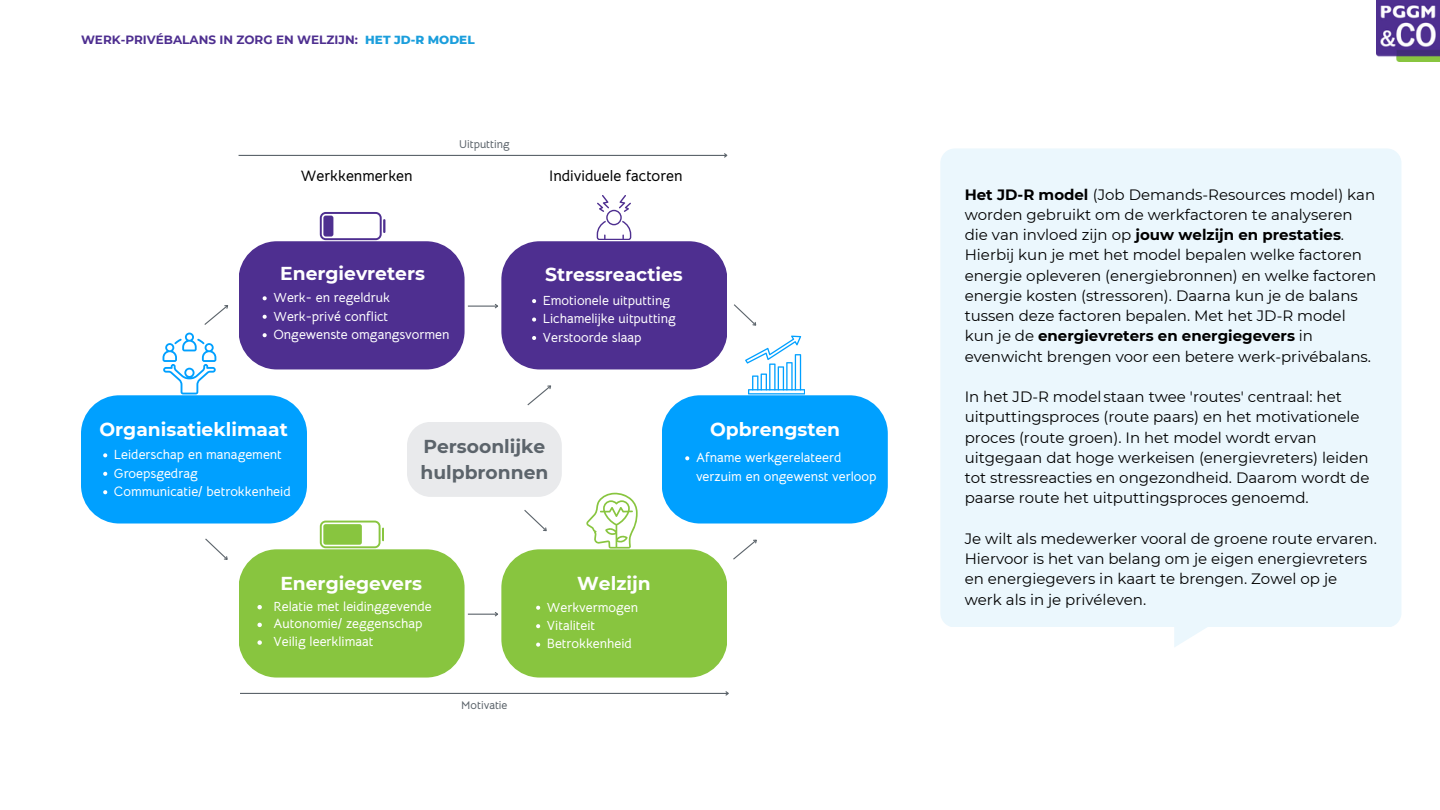
<style>
.page{position:relative;width:1440px;height:810px;background:#fff}
.page>*{position:absolute;margin:0;border:0;box-sizing:border-box;transform-origin:0 0}
.t1{font:700 18.75px "Montserrat";color:#fff}
.t2{font:700 18.75px/25.8px "Montserrat";color:#5c646b}
.t3{font:700 15.3px "Bellota Text";color:#000}
.t4{font:15px/20.2px "Montserrat";color:#000}
.t5{font:700 13.35px/18.5px "Bellota Text";color:#fff}
.t6{font:700 12px "Montserrat";color:#4e2f90}
.t7{font:800 12px "Montserrat";color:#1b9edc}
.t8{font:700 11.25px "Bellota Text";color:#5c646b}
.s1{font-weight:700}
</style>
<div class="page">
<img style="left:1377px;top:0;width:63px;height:61px">
<div style="left:940px;top:148px;width:462px;height:479px;background:#ebf7fd;border-radius:15px"></div>
<svg style="left:1174px;top:627px;width:33px;height:20px"></svg>
<div style="left:239px;top:241px;width:225px;height:128px;background:#4e2f90;border-radius:38px"></div>
<div style="left:501px;top:241px;width:226px;height:128px;background:#4e2f90;border-radius:38px"></div>
<div style="left:662px;top:395px;width:226px;height:129px;background:#00a0ff;border-radius:38px"></div>
<div style="left:239px;top:549px;width:225px;height:129px;background:#88c53f;border-radius:38px"></div>
<div style="left:501px;top:549px;width:226px;height:129px;background:#88c53f;border-radius:38px"></div>
<div style="left:81px;top:395px;width:226px;height:129px;background:#00a0ff;border-radius:38px"></div>
<div style="left:407px;top:422px;width:155px;height:75px;background:#e9eaec;border-radius:24px"></div>
<hr style="left:239px;top:155px;width:488px;height:1px;background:#5c646b">
<svg style="left:723px;top:153px;width:5px;height:5px"></svg>
<hr style="left:240px;top:693px;width:488px;height:1px;background:#5c646b">
<svg style="left:724px;top:691px;width:5px;height:5px"></svg>
<svg style="left:597px;top:195px;width:34px;height:45px"></svg>
<svg style="left:163px;top:333px;width:53px;height:61px"></svg>
<svg style="left:745px;top:336px;width:60px;height:58px"></svg>
<svg style="left:586px;top:493px;width:52px;height:56px"></svg>
<svg style="left:320px;top:212px;width:65px;height:28px"></svg>
<svg style="left:320px;top:521px;width:64px;height:27px"></svg>
<svg style="left:263px;top:296px;width:4px;height:4px"></svg>
<svg style="left:263px;top:315px;width:4px;height:4px"></svg>
<svg style="left:263px;top:333px;width:4px;height:4px"></svg>
<svg style="left:532px;top:299px;width:4px;height:4px"></svg>
<svg style="left:532px;top:318px;width:4px;height:4px"></svg>
<svg style="left:532px;top:336px;width:4px;height:4px"></svg>
<svg style="left:685px;top:456px;width:4px;height:4px"></svg>
<svg style="left:536px;top:606px;width:4px;height:4px"></svg>
<svg style="left:536px;top:624px;width:4px;height:4px"></svg>
<svg style="left:536px;top:643px;width:4px;height:4px"></svg>
<svg style="left:257px;top:605px;width:5px;height:4px"></svg>
<svg style="left:257px;top:623px;width:5px;height:4px"></svg>
<svg style="left:257px;top:640px;width:5px;height:5px"></svg>
<hr style="left:468px;top:306px;width:30px;height:1px;background:#5c646b">
<svg style="left:494px;top:304px;width:4px;height:5px"></svg>
<hr style="left:468px;top:614px;width:30px;height:1px;background:#5c646b">
<svg style="left:494px;top:612px;width:4px;height:5px"></svg>
<svg style="left:734px;top:304px;width:23px;height:22px"></svg>
<svg style="left:205px;top:538px;width:23px;height:22px"></svg>
<svg style="left:733px;top:539px;width:24px;height:21px"></svg>
<svg style="left:204px;top:305px;width:25px;height:20px"></svg>
<svg style="left:527px;top:385px;width:24px;height:21px"></svg>
<svg style="left:524px;top:510px;width:23px;height:22px"></svg>
<svg style="left:103px;top:453px;width:4px;height:4px"></svg>
<svg style="left:103px;top:472px;width:4px;height:4px"></svg>
<svg style="left:103px;top:490px;width:4px;height:4px"></svg>
<h1 class="t6" style="left:81px;top:32px;width:278px">WERK-PRIVÉBALANS IN ZORG EN WELZIJN:</h1>
<p class="t7" style="left:365px;top:32px;width:111px">HET JD-R MODEL</p>
<h4 class="t8" style="left:459px;top:137px;width:52px">Uitputting</h4>
<p class="t3" style="left:301px;top:166px;width:113px">Werkkenmerken</p>
<p class="t3" style="left:549px;top:166px;width:135px">Individuele factoren</p>
<p class="t1" style="left:280px;top:262px;width:146px">Energievreters</p>
<h2 class="t5" style="left:273px;top:288px;width:118px">Werk- en regeldruk</h2>
<h2 class="t5" style="left:273px;top:307px;width:116px">Werk-privé conflict</h2>
<p class="t5" style="left:273px;top:325px;width:178px">Ongewenste omgangsvormen</p>
<p class="t1" style="left:545px;top:263px;width:139px">Stressreacties</p>
<p class="t5" style="left:543px;top:291px;width:129px">Emotionele uitputting</p>
<p class="t5" style="left:543px;top:310px;width:134px">Lichamelijke uitputting</p>
<p class="t5" style="left:543px;top:328px;width:100px">Verstoorde slaap</p>
<h1 class="t1" style="left:99px;top:417px;width:190px">Organisatieklimaat</h1>
<h1 class="t1" style="left:710px;top:417px;width:132px">Opbrengsten</h1>
<p class="t5" style="left:696px;top:448px;width:182px">Afname werkgerelateerd verzuim en ongewenst verloop</p>
<h1 class="t2" style="left:420px;top:434px;width:129px">Persoonlijke hulpbronnen</h1>
<p class="t5" style="left:114px;top:445px;width:169px">Leiderschap en management</p>
<p class="t5" style="left:114px;top:464px;width:85px">Groepsgedrag</p>
<p class="t5" style="left:114px;top:482px;width:178px">Communicatie/ betrokkenheid</p>
<p class="t1" style="left:280px;top:572px;width:143px">Energiegevers</p>
<p class="t5" style="left:273px;top:597px;width:160px">Relatie met leidinggevende</p>
<p class="t5" style="left:273px;top:614px;width:151px">Autonomie/ zeggenschap</p>
<p class="t5" style="left:273px;top:632px;width:102px">Veilig leerklimaat</p>
<h4 class="t8" style="left:461px;top:698px;width:48px">Motivatie</h4>
<p class="t1" style="left:577px;top:572px;width:75px">Welzijn</p>
<p class="t5" style="left:547px;top:598px;width:93px">Werkvermogen</p>
<p class="t5" style="left:547px;top:616px;width:50px">Vitaliteit</p>
<p class="t5" style="left:547px;top:635px;width:87px">Betrokkenheid</p>
<h1 class="t4" style="left:965px;top:184px;width:413px"><span class="s1">Het JD-R model</span> (Job Demands-Resources model) kan worden gebruikt om de werkfactoren te analyseren die van invloed zijn op <span class="s1">jouw welzijn en prestaties</span>.<br>Hierbij kun je met het model bepalen welke factoren energie opleveren (energiebronnen) en welke factoren energie kosten (stressoren). Daarna kun je de balans tussen deze factoren bepalen. Met het JD-R model kun je de <span class="s1">energievreters en energiegevers</span> in evenwicht brengen voor een betere werk-privébalans.</h1>
<p class="t4" style="left:965px;top:387px;width:406px">In het JD-R model staan twee 'routes' centraal: het uitputtingsproces (route paars) en het motivationele proces (route groen). In het model wordt ervan uitgegaan dat hoge werkeisen (energievreters) leiden tot stressreacties en ongezondheid. Daarom wordt de paarse route het uitputtingsproces genoemd.</p>
<p class="t4" style="left:965px;top:528px;width:414px">Je wilt als medewerker vooral de groene route ervaren.<br>Hiervoor is het van belang om je eigen energievreters en energiegevers in kaart te brengen. Zowel op je werk als in je privéleven.</p>
</div>
